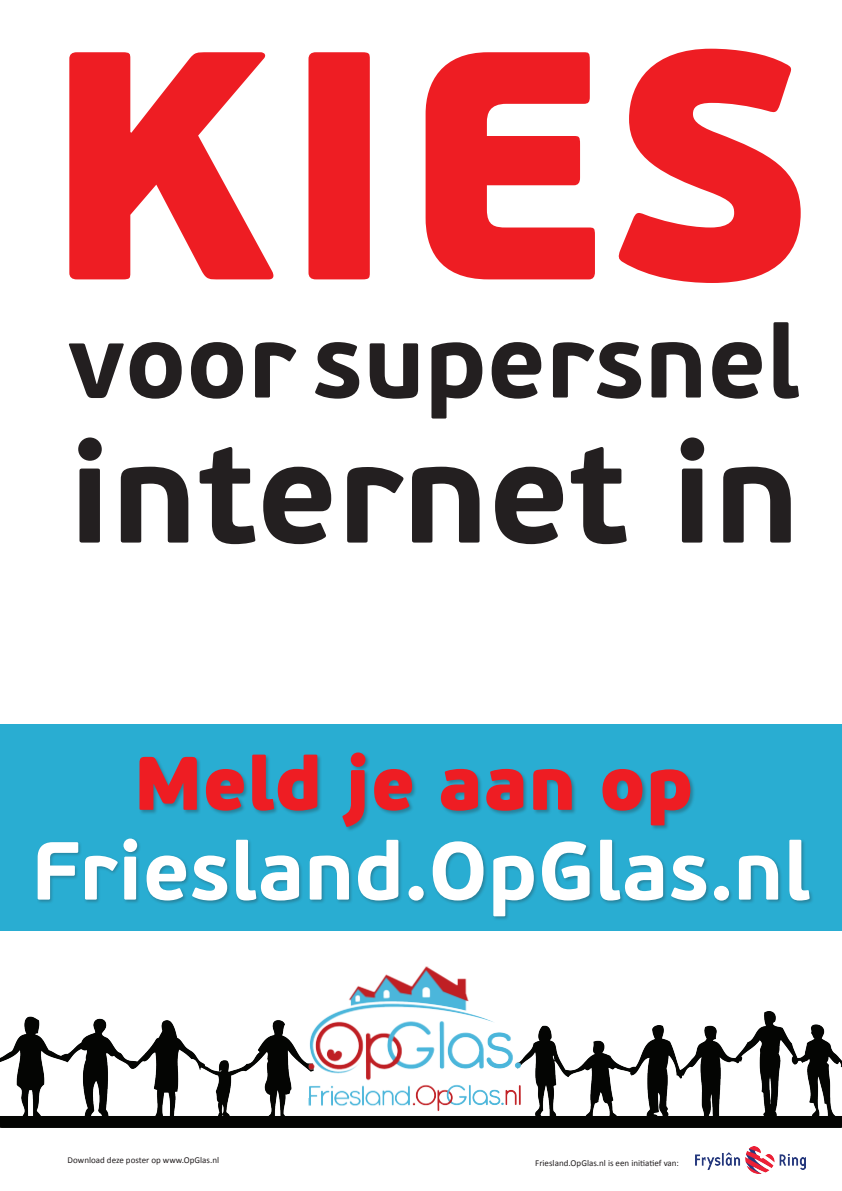
<style>
.page{position:relative;width:842px;height:1191px;background:#fff}
.page>*{position:absolute;margin:0;border:0;box-sizing:border-box;transform-origin:0 0}
.t1{font:900 324.4px "PF Beau Sans Pro";color:#ee1d23}
.t2{font:700 141px "PF Beau Sans Pro";color:#231f20}
.t3{font:700 103px "PF Beau Sans Pro";color:#231f20}
.t4{font:700 81.9px "PF Beau Sans Pro";color:#fff}
.t5{font:900 75.6px "PF Beau Sans Pro";color:#ee1d23}
.t6{font:9px "Calibri";color:#231f20}
</style>
<div class="page">
<img style="left:695px;top:1146px;width:110px;height:27px">
<img style="left:0;top:1016px;width:308px;height:100px">
<img style="left:522px;top:1011px;width:320px;height:105px">
<svg style="left:0;top:1116px;width:842px;height:12px;background:#040503"></svg>
<div style="left:0;top:724px;width:842px;height:207px;background:#29add2"></div>
<div style="left:139px;top:752px;width:556px;height:80px;background:#231f20;opacity:.3"></div>
<div style="left:37px;top:837px;width:777px;height:84px;background:#231f20;opacity:.3"></div>
<img style="left:308px;top:966px;width:214px;height:162px">
<h1 class="t1" style="left:45px;top:-37px;width:765px">KIES</h1>
<h3 class="t3" style="left:68px;top:299px;width:734px">voor supersnel</h3>
<h2 class="t2" style="left:68px;top:408px;width:734px">internet in</h2>
<h3 class="t5" style="left:134px;top:736px;width:561px">Meld je aan op</h3>
<h3 class="t4" style="left:31px;top:821px;width:780px">Friesland.OpGlas.nl</h3>
<p class="t6" style="left:68px;top:1154px;width:153px">Download deze poster op www.OpGlas.nl</p>
<p class="t6" style="left:535px;top:1157px;width:145px">Friesland.OpGlas.nl is een initiatief van:</p>
</div>
